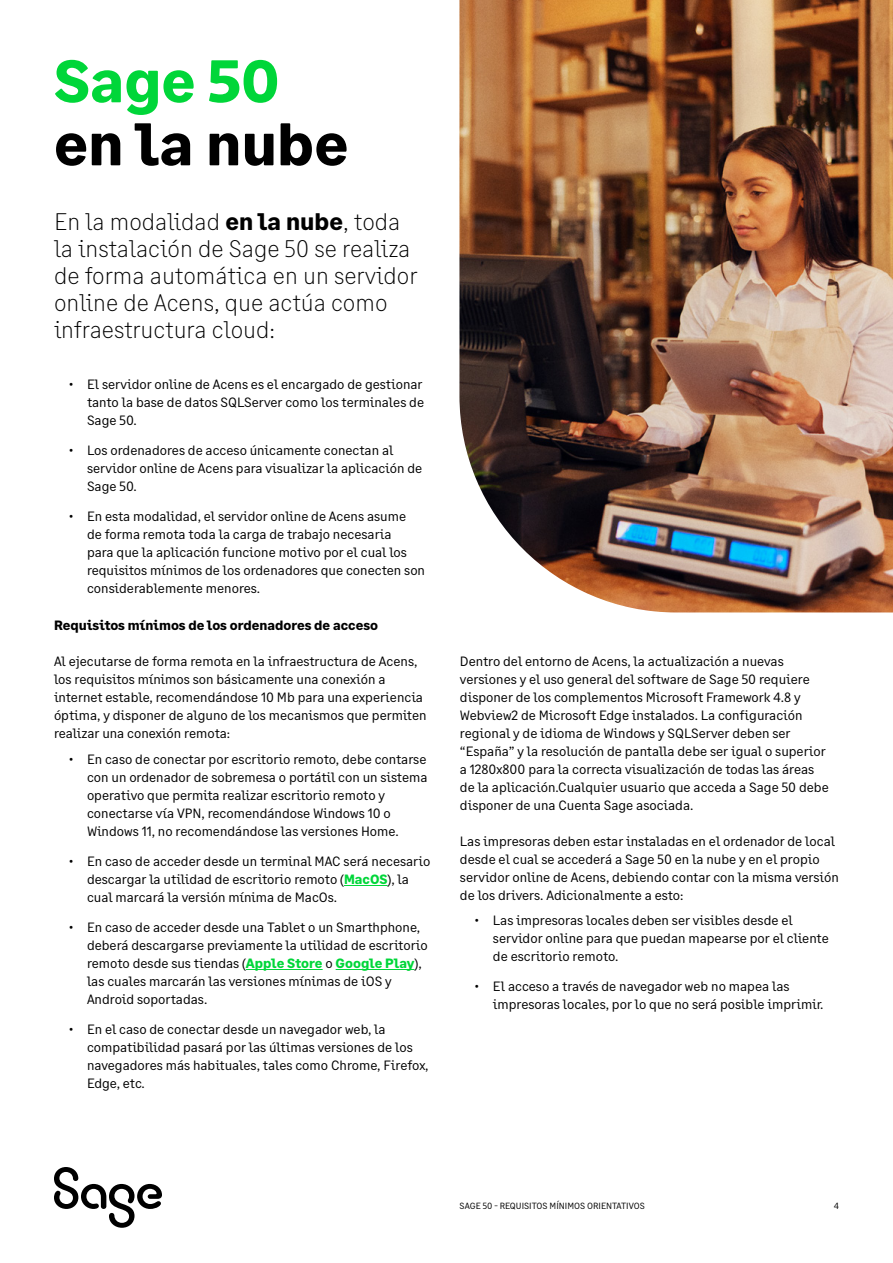
<style>
.page{position:relative;width:893px;height:1263px;background:#fff}
.page>*{position:absolute;margin:0;border:0;box-sizing:border-box;transform-origin:0 0}
.t1{font:700 60px "Sage Text";color:#000}
.t2{font:700 60px "Sage Text";color:#00d639}
.t3{font:300 24px/27px "Sage Text";color:#000}
.t4{font:13.5px/18px "Sage Text";color:#000}
.t5{font:700 13.5px "Sage Text";color:#000}
.t6{font:9px "Sage Text";color:#000}
.s1{font-weight:700}
.s2{font-weight:700;color:#00d639}
</style>
<div class="page">
<hr style="left:344px;top:885px;width:44px;height:1px;background:#00d639">
<hr style="left:246px;top:969px;width:77px;height:1px;background:#00d639">
<hr style="left:336px;top:969px;width:78px;height:1px;background:#00d639">
<img style="left:459px;top:0;width:434px;height:612px">
<svg style="left:54px;top:1167px;width:108px;height:61px"></svg>
<h1 class="t2" style="left:54px;top:44px;width:227px">Sage 50</h1>
<h1 class="t1" style="left:54px;top:107px;width:296px">en la nube</h1>
<h2 class="t3" style="left:54px;top:208px;width:365px">En la modalidad <span class="s1">en la nube</span>, toda la instalación de Sage 50 se realiza de forma automática en un servidor online de Acens, que actúa como infraestructura cloud:</h2>
<p class="t4" style="left:87px;top:375px;width:339px;text-align:justify;text-indent:-18px">• El servidor online de Acens es el encargado de gestionar tanto la base de datos SQLServer como los terminales de Sage 50.</p>
<p class="t4" style="left:87px;top:441px;width:337px;text-indent:-18px">• Los ordenadores de acceso únicamente conectan al servidor online de Acens para visualizar la aplicación de<br>Sage 50.</p>
<p class="t4" style="left:87px;top:507px;width:340px;text-indent:-18px">• En esta modalidad, el servidor online de Acens asume<br>de forma remota toda la carga de trabajo necesaria<br>para que la aplicación funcione motivo por el cual los requisitos mínimos de los ordenadores que conecten son considerablemente menores.</p>
<p class="t5" style="left:54px;top:617px;width:326px">Requisitos mínimos de los ordenadores de acceso</p>
<p class="t4" style="left:54px;top:652px;width:374px">Al ejecutarse de forma remota en la infraestructura de Acens, los requisitos mínimos son básicamente una conexión a internet estable, recomendándose 10 Mb para una experiencia óptima, y disponer de alguno de los mecanismos que permiten realizar una conexión remota:</p>
<p class="t4" style="left:87px;top:750px;width:342px;text-indent:-18px">• En caso de conectar por escritorio remoto, debe contarse con un ordenador de sobremesa o portátil con un sistema operativo que permita realizar escritorio remoto y conectarse vía VPN, recomendándose Windows 10 o Windows 11, no recomendándose las versiones Home.</p>
<p class="t4" style="left:87px;top:852px;width:345px;text-indent:-18px">• En caso de acceder desde un terminal MAC será necesario descargar la utilidad de escritorio remoto (<span class="s2">MacOS</span>), la cual marcará la versión mínima de MacOs.</p>
<p class="t4" style="left:87px;top:918px;width:342px;text-indent:-18px">• En caso de acceder desde una Tablet o un Smarthphone, deberá descargarse previamente la utilidad de escritorio remoto desde sus tiendas (<span class="s2">Apple Store</span> o <span class="s2">Google Play</span>), las cuales marcarán las versiones mínimas de iOS y Android soportadas.</p>
<p class="t4" style="left:87px;top:1020px;width:343px;text-indent:-18px">• En el caso de conectar desde un navegador web, la compatibilidad pasará por las últimas versiones de los navegadores más habituales, tales como Chrome, Firefox, Edge, etc.</p>
<p class="t4" style="left:460px;top:652px;width:370px">Dentro del entorno de Acens, la actualización a nuevas versiones y el uso general del software de Sage 50 requiere disponer de los complementos Microsoft Framework 4.8 y Webview2 de Microsoft Edge instalados. La configuración regional y de idioma de Windows y SQLServer deben ser “España” y la resolución de pantalla debe ser igual o superior a 1280x800 para la correcta visualización de todas las áreas de la aplicación.Cualquier usuario que acceda a Sage 50 debe disponer de una Cuenta Sage asociada.</p>
<p class="t4" style="left:460px;top:832px;width:380px">Las impresoras deben estar instaladas en el ordenador de local desde el cual se accederá a Sage 50 en la nube y en el propio servidor online de Acens, debiendo contar con la misma versión de los drivers. Adicionalmente a esto:</p>
<p class="t4" style="left:493px;top:912px;width:337px;text-indent:-18px">• Las impresoras locales deben ser visibles desde el servidor online para que puedan mapearse por el cliente de escritorio remoto.</p>
<p class="t4" style="left:493px;top:978px;width:332px;text-indent:-18px">• El acceso a través de navegador web no mapea las impresoras locales, por lo que no será posible imprimir.</p>
<p class="t6" style="left:460px;top:1200px;width:187px">SAGE 50 - REQUISITOS MÍNIMOS ORIENTATIVOS</p>
<p class="t6" style="left:834px;top:1200px;width:7px">4</p>
</div>
